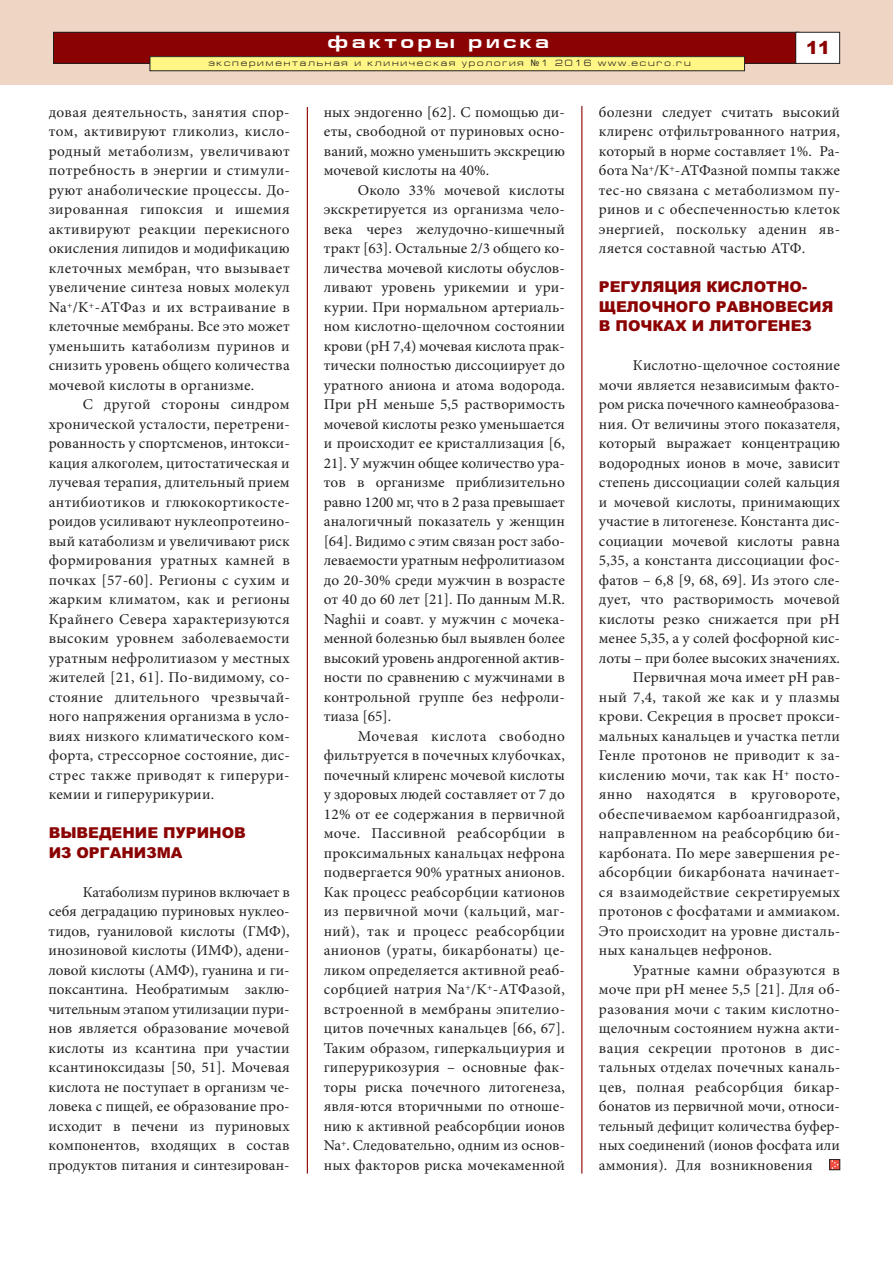
<style>
.page{position:relative;width:893px;height:1263px;background:#fff}
.page>*{position:absolute;margin:0;border:0;box-sizing:border-box;transform-origin:0 0}
.t1{font:700 18px "Europe Ext";letter-spacing:.2em;color:#fff}
.t2{font:900 18px "Arial";color:#8b0202}
.t3{font:15px/19.5px "Minion Pro";letter-spacing:.01em;color:#231f20;text-align:justify}
.t4{font:900 15px/19.5px "Arial";color:#8b0202}
.t5{font:9px "Europe Ext Normal";letter-spacing:.2em;color:#231f20}
.s1{font-family:"Lucida Grande"}
</style>
<div class="page">
<div style="left:0;top:0;width:893px;height:85px;background:#eed5c4"></div>
<div style="left:54px;top:32px;width:745px;height:31px;background:#8b0202"></div>
<div style="left:53px;top:32px;width:746px;height:32px;border:1px solid #231f20"></div>
<div style="left:796px;top:32px;width:44px;height:31px;background:#fff"></div>
<div style="left:795px;top:32px;width:45px;height:32px;border:1px solid #231f20"></div>
<div style="left:150px;top:57px;width:594px;height:14px;background:#fff685"></div>
<div style="left:150px;top:56px;width:595px;height:15px;border:1px solid #231f20"></div>
<hr style="left:307px;top:107px;width:1px;height:1066px;background:#8b0202">
<hr style="left:581px;top:106px;width:1px;height:1067px;background:#8b0202">
<div style="left:829px;top:1159px;width:11px;height:11px;border:1px solid #231f20"></div>
<svg style="left:830px;top:1159px;width:10px;height:10px"></svg>
<p class="t1" style="left:327px;top:31px;width:223px">факторы риска</p>
<p class="t5" style="left:208px;top:58px;width:484px">экспериментальная и клиническая урология <span class="s1">№</span>1 2016 www.ecuro.ru</p>
<p class="t2" style="left:806px;top:37px;width:26px">11</p>
<p class="t3" style="left:49px;top:104px;width:243px">довая деятельность, занятия спор&shy;том, активируют гликолиз, кисло&shy;родный метаболизм, увеличивают потребность в энергии и стимули&shy;руют анаболические процессы. До&shy;зированная гипоксия и ишемия активируют реакции перекисного окисления липидов и модификацию клеточных мембран, что вызывает увеличение синтеза новых молекул Na<sup>+</sup>/K<sup>+</sup>-АТФаз и их встраивание в клеточные мембраны. Все это может уменьшить катаболизм пуринов и снизить уровень общего количества мочевой кислоты в организме.</p>
<p class="t3" style="left:49px;top:396px;width:243px;text-indent:34px">С другой стороны синдром хронической усталости, перетрени&shy;рованность у спортсменов, интокси&shy;кация алкоголем, цитостатическая и лучевая терапия, длительный прием антибиотиков и глюкокортикосте&shy;роидов усиливают нуклеопротеино&shy;вый катаболизм и увеличивают риск формирования уратных камней в почках [57-60]. Регионы с сухим и жарким климатом, как и регионы Крайнего Севера характеризуются высоким уровнем заболеваемости уратным нефролитиазом у местных жителей [21, 61]. По-видимому, со&shy;стояние длительного чрезвычай&shy;ного напряжения организма в усло&shy;виях низкого климатического ком&shy;форта, стрессорное состояние, дис&shy;стрес также приводят к гиперури&shy;кемии и гиперурикурии.</p>
<p class="t4" style="left:49px;top:823px;width:199px">ВЫВЕДЕНИЕ ПУРИНОВ<br>ИЗ ОРГАНИЗМА</p>
<p class="t3" style="left:49px;top:884px;width:243px;text-indent:34px">Катаболизм пуринов включает в себя деградацию пуриновых нуклео&shy;тидов, гуаниловой кислоты (ГМФ), инозиновой кислоты (ИМФ), адени&shy;ловой кислоты (АМФ), гуанина и ги&shy;поксантина. Необратимым заклю&shy;чительным этапом утилизации пури&shy;нов является образование мочевой кислоты из ксантина при участии ксантиноксидазы [50, 51]. Мочевая кислота не поступает в организм че&shy;ловека с пищей, ее образование про&shy;исходит в печени из пуриновых компонентов, входящих в состав продуктов питания и синтезирован-</p>
<p class="t3" style="left:324px;top:104px;width:243px">ных эндогенно [62]. С помощью ди&shy;еты, свободной от пуриновых осно&shy;ваний, можно уменьшить экскрецию мочевой кислоты на 40%.</p>
<p class="t3" style="left:324px;top:182px;width:243px;text-indent:34px">Около 33% мочевой кислоты экскретируется из организма чело&shy;века через желудочно-кишечный тракт [63]. Остальные 2/3 общего ко&shy;личества мочевой кислоты обуслов&shy;ливают уровень урикемии и ури&shy;курии. При нормальном артериаль&shy;ном кислотно-щелочном состоянии крови (рН 7,4) мочевая кислота прак&shy;тически полностью диссоциирует до уратного аниона и атома водорода.<br>При рН меньше 5,5 растворимость мочевой кислоты резко уменьшается и происходит ее кристаллизация [6, 21]. У мужчин общее количество ура&shy;тов в организме приблизительно равно 1200 мг, что в 2 раза превышает аналогичный показатель у женщин [64]. Видимо с этим связан рост забо&shy;леваемости уратным нефролитиазом до 20-30% среди мужчин в возрасте от 40 до 60 лет [21]. По данным M.R.<br>Naghii и соавт. у мужчин с мочека&shy;менной болезнью был выявлен более высокий уровень андрогенной актив&shy;ности по сравнению с мужчинами в контрольной группе без нефроли&shy;тиаза [65].</p>
<p class="t3" style="left:324px;top:728px;width:243px;text-indent:34px">Мочевая кислота свободно фильтруется в почечных клубочках, почечный клиренс мочевой кислоты у здоровых людей составляет от 7 до 12% от ее содержания в первичной моче. Пассивной реабсорбции в проксимальных канальцах нефрона подвергается 90% уратных анионов.<br>Как процесс реабсорбции катионов из первичной мочи (кальций, маг&shy;ний), так и процесс реабсорбции анионов (ураты, бикарбонаты) це&shy;ликом определяется активной реаб&shy;сорбцией натрия Na<sup>+</sup>/K<sup>+</sup>-АТФазой, встроенной в мембраны эпителио&shy;цитов почечных канальцев [66, 67].<br>Таким образом, гиперкальциурия и гиперурикозурия – основные фак&shy;торы риска почечного литогенеза, явля-ются вторичными по отноше&shy;нию к активной реабсорбции ионов Na<sup>+</sup>. Следовательно, одним из основ&shy;ных факторов риска мочекаменной</p>
<p class="t3" style="left:599px;top:104px;width:243px">болезни следует считать высокий клиренс отфильтрованного натрия, который в норме составляет 1%. Ра&shy;бота Na<sup>+</sup>/K<sup>+</sup>-АТФазной помпы также тес-но связана с метаболизмом пу&shy;ринов и с обеспеченностью клеток энергией, поскольку аденин яв&shy;ляется составной частью АТФ.</p>
<p class="t4" style="left:599px;top:277px;width:236px">РЕГУЛЯЦИЯ КИСЛОТНО-<br>ЩЕЛОЧНОГО РАВНОВЕСИЯ<br>В ПОЧКАХ И ЛИТОГЕНЕЗ</p>
<p class="t3" style="left:633px;top:357px;width:209px">Кислотно-щелочное состояние</p>
<p class="t3" style="left:599px;top:377px;width:243px">мочи является независимым факто-</p>
<p class="t3" style="left:599px;top:396px;width:243px">ром риска почечного камнеобразова-</p>
<p class="t3" style="left:599px;top:416px;width:243px">ния. От величины этого показателя,</p>
<p class="t3" style="left:599px;top:435px;width:243px">который выражает концентрацию</p>
<p class="t3" style="left:599px;top:455px;width:243px">водородных ионов в моче, зависит</p>
<p class="t3" style="left:599px;top:474px;width:243px">степень диссоциации солей кальция</p>
<p class="t3" style="left:599px;top:494px;width:243px">и мочевой кислоты, принимающих</p>
<p class="t3" style="left:599px;top:513px;width:243px">участие в литогенезе. Константа дис-</p>
<p class="t3" style="left:599px;top:533px;width:243px">социации мочевой кислоты равна</p>
<p class="t3" style="left:599px;top:552px;width:243px">5,35, а константа диссоциации фос-</p>
<p class="t3" style="left:599px;top:572px;width:243px">фатов – 6,8 [9, 68, 69]. Из этого сле-</p>
<p class="t3" style="left:599px;top:591px;width:243px">дует, что растворимость мочевой</p>
<p class="t3" style="left:599px;top:611px;width:243px">кислоты резко снижается при рН</p>
<p class="t3" style="left:599px;top:630px;width:243px">менее 5,35, а у солей фосфорной кис-</p>
<p class="t3" style="left:599px;top:650px;width:243px">лоты – при более высоких значениях.</p>
<p class="t3" style="left:633px;top:669px;width:209px">Первичная моча имеет рН рав-</p>
<p class="t3" style="left:599px;top:689px;width:243px">ный 7,4, такой же как и у плазмы</p>
<p class="t3" style="left:599px;top:708px;width:243px">крови. Секреция в просвет прокси-</p>
<p class="t3" style="left:599px;top:728px;width:243px">мальных канальцев и участка петли</p>
<p class="t3" style="left:599px;top:747px;width:243px">Генле протонов не приводит к за-</p>
<p class="t3" style="left:599px;top:767px;width:243px">кислению мочи, так как Н<sup>+</sup> посто-</p>
<p class="t3" style="left:599px;top:786px;width:243px">янно находятся в круговороте,</p>
<p class="t3" style="left:599px;top:806px;width:243px">обеспечиваемом карбоангидразой,</p>
<p class="t3" style="left:599px;top:825px;width:243px">направленном на реабсорбцию би-</p>
<p class="t3" style="left:599px;top:845px;width:243px">карбоната. По мере завершения ре-</p>
<p class="t3" style="left:599px;top:864px;width:243px">абсорбции бикарбоната начинает-</p>
<p class="t3" style="left:599px;top:884px;width:243px">ся взаимодействие секретируемых</p>
<p class="t3" style="left:599px;top:903px;width:243px">протонов с фосфатами и аммиаком.</p>
<p class="t3" style="left:599px;top:923px;width:243px">Это происходит на уровне дисталь-</p>
<p class="t3" style="left:599px;top:942px;width:175px">ных канальцев нефронов.</p>
<p class="t3" style="left:633px;top:962px;width:209px">Уратные камни образуются в</p>
<p class="t3" style="left:599px;top:981px;width:243px">моче при рН менее 5,5 [21]. Для об-</p>
<p class="t3" style="left:599px;top:1001px;width:243px">разования мочи с таким кислотно-</p>
<p class="t3" style="left:599px;top:1020px;width:243px">щелочным состоянием нужна акти-</p>
<p class="t3" style="left:599px;top:1040px;width:243px">вация секреции протонов в дис-</p>
<p class="t3" style="left:599px;top:1059px;width:243px">тальных отделах почечных каналь-</p>
<p class="t3" style="left:599px;top:1079px;width:243px">цев, полная реабсорбция бикар-</p>
<p class="t3" style="left:599px;top:1098px;width:243px">бонатов из первичной мочи, относи-</p>
<p class="t3" style="left:599px;top:1118px;width:243px">тельный дефицит количества буфер-</p>
<p class="t3" style="left:599px;top:1137px;width:243px">ных соединений (ионов фосфата или</p>
<p class="t3" style="left:599px;top:1157px;width:215px">аммония). Для возникновения</p>
</div>
